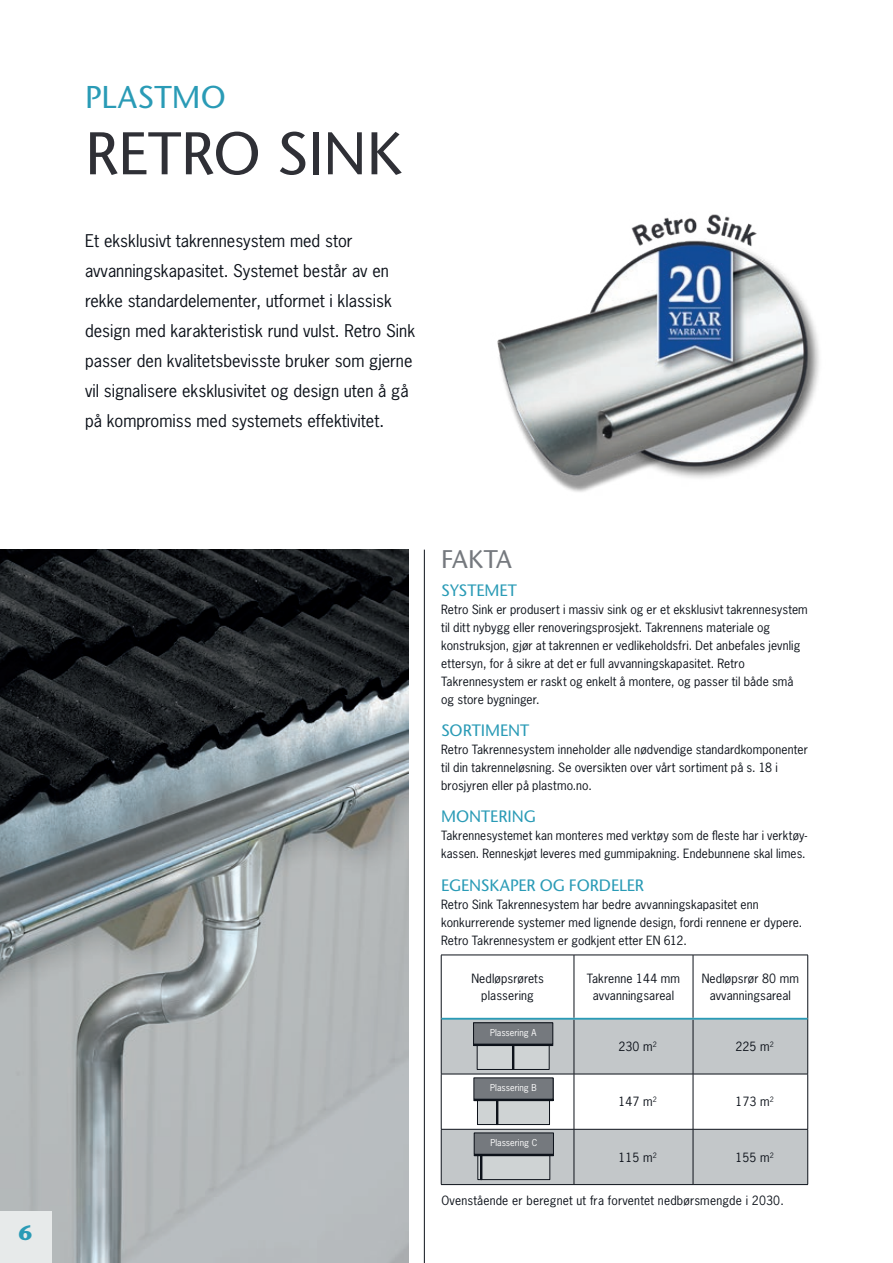
<style>
.page{position:relative;width:893px;height:1263px;background:#fff}
.page>*{position:absolute;margin:0;border:0;box-sizing:border-box;transform-origin:0 0}
.t1{font:500 60px "Stone Sans ITC Std";letter-spacing:-.005em;color:#2f3036}
.t2{font:500 31.5px "Stone Sans ITC Std";letter-spacing:.005em;color:#2a9bb6}
.t3{font:500 25.5px "Stone Sans ITC Std";letter-spacing:-.02em;color:#75797e}
.t4{font:700 21px "Stone Sans ITC Std";color:#2a9bb6}
.t5{font:16.5px/30px "News Gothic Std";color:#0d121a}
.t6{font:500 16.5px "Stone Sans ITC Std";letter-spacing:-.005em;color:#2a9bb6}
.t7{font:12px/18px "News Gothic Std";letter-spacing:.01em;color:#0d121a}
.t8{font:9px "News Gothic Std";color:#fff}
</style>
<div class="page">
<svg style="left:442px;top:956px;width:365px;height:62px"></svg>
<svg style="left:442px;top:1020px;width:365px;height:164px;fill:#c3c7c9"></svg>
<hr style="left:441px;top:955px;width:133px;height:1px;background:#0d121a">
<hr style="left:441px;top:955px;width:1px;height:64px;background:#0d121a">
<hr style="left:574px;top:955px;width:119px;height:1px;background:#0d121a">
<hr style="left:574px;top:955px;width:1px;height:63px;background:#0d121a">
<hr style="left:693px;top:955px;width:115px;height:1px;background:#0d121a">
<hr style="left:693px;top:955px;width:1px;height:63px;background:#0d121a">
<hr style="left:807px;top:955px;width:1px;height:64px;background:#0d121a">
<hr style="left:441px;top:1019px;width:1px;height:55px;background:#0d121a">
<hr style="left:574px;top:1020px;width:1px;height:54px;background:#0d121a">
<hr style="left:693px;top:1020px;width:1px;height:54px;background:#0d121a">
<hr style="left:807px;top:1019px;width:1px;height:55px;background:#0d121a">
<hr style="left:441px;top:1074px;width:133px;height:1px;background:#0d121a">
<hr style="left:441px;top:1074px;width:1px;height:55px;background:#0d121a">
<hr style="left:574px;top:1074px;width:119px;height:1px;background:#0d121a">
<hr style="left:574px;top:1074px;width:1px;height:55px;background:#0d121a">
<hr style="left:693px;top:1074px;width:115px;height:1px;background:#0d121a">
<hr style="left:693px;top:1074px;width:1px;height:55px;background:#0d121a">
<hr style="left:807px;top:1074px;width:1px;height:55px;background:#0d121a">
<hr style="left:441px;top:1129px;width:133px;height:1px;background:#0d121a">
<hr style="left:441px;top:1129px;width:1px;height:55px;background:#0d121a">
<hr style="left:574px;top:1129px;width:119px;height:1px;background:#0d121a">
<hr style="left:574px;top:1129px;width:1px;height:55px;background:#0d121a">
<hr style="left:693px;top:1129px;width:115px;height:1px;background:#0d121a">
<hr style="left:693px;top:1129px;width:1px;height:55px;background:#0d121a">
<hr style="left:807px;top:1129px;width:1px;height:55px;background:#0d121a">
<hr style="left:441px;top:1184px;width:133px;height:1px;background:#0d121a">
<hr style="left:574px;top:1184px;width:119px;height:1px;background:#0d121a">
<hr style="left:693px;top:1184px;width:115px;height:1px;background:#0d121a">
<hr style="left:441px;top:1018px;width:133px;height:2px;background:#2a9bb6">
<hr style="left:574px;top:1018px;width:119px;height:2px;background:#2a9bb6">
<hr style="left:693px;top:1018px;width:114px;height:2px;background:#2a9bb6">
<div style="left:478px;top:1144px;width:72px;height:35px;background:#cfd3d4"></div>
<div style="left:478px;top:1143px;width:72px;height:37px;border:1px solid #0d121a"></div>
<div style="left:474px;top:1133px;width:79px;height:21px;background:#75797e"></div>
<div style="left:474px;top:1133px;width:80px;height:21px;border:1px solid #0d121a"></div>
<div style="left:474px;top:1154px;width:80px;height:2px;border:1px solid #0d121a"></div>
<div style="left:480px;top:1154px;width:2px;height:26px;border:1px solid #0d121a"></div>
<div style="left:477px;top:1089px;width:72px;height:35px;background:#cfd3d4"></div>
<div style="left:477px;top:1088px;width:73px;height:37px;border:1px solid #0d121a"></div>
<div style="left:474px;top:1078px;width:79px;height:21px;background:#75797e"></div>
<div style="left:474px;top:1099px;width:79px;height:2px;border:1px solid #0d121a"></div>
<div style="left:496px;top:1099px;width:2px;height:26px;border:1px solid #0d121a"></div>
<div style="left:477px;top:1034px;width:72px;height:35px;background:#cfd3d4"></div>
<div style="left:477px;top:1033px;width:72px;height:37px;border:1px solid #0d121a"></div>
<div style="left:474px;top:1023px;width:79px;height:21px;background:#75797e"></div>
<div style="left:473px;top:1022px;width:80px;height:22px;border:1px solid #0d121a"></div>
<div style="left:473px;top:1044px;width:80px;height:2px;border:1px solid #0d121a"></div>
<div style="left:512px;top:1044px;width:2px;height:26px;border:1px solid #0d121a"></div>
<img style="left:0;top:550px;width:408px;height:713px">
<div style="left:0;top:1212px;width:51px;height:51px;background:#e7eaea"></div>
<hr style="left:424px;top:550px;width:1px;height:713px;background:#0d121a">
<img style="left:497px;top:214px;width:322px;height:278px">
<h3 class="t4" style="left:18px;top:1219px;width:16px">6</h3>
<h2 class="t2" style="left:85px;top:78px;width:142px">PLASTMO</h2>
<h1 class="t1" style="left:85px;top:117px;width:319px">RETRO SINK</h1>
<p class="t5" style="left:85px;top:225px;width:332px">Et eksklusivt takrennesystem med stor avvanningskapasitet. Systemet består av en rekke standardelementer, utformet i klassisk design med karakteristisk rund vulst. Retro Sink passer den kvalitetsbevisste bruker som gjerne vil signalisere eksklusivitet og design uten å gå på kompromiss med systemets effektivitet.</p>
<h3 class="t3" style="left:441px;top:544px;width:72px">FAKTA</h3>
<h3 class="t6" style="left:441px;top:580px;width:77px">SYSTEMET</h3>
<p class="t7" style="left:441px;top:600px;width:368px">Retro Sink er produsert i massiv sink og er et eksklusivt takrennesystem til ditt nybygg eller renoveringsprosjekt. Takrennens materiale og konstruksjon, gjør at takrennen er vedlikeholdsfri. Det anbefales jevnlig ettersyn, for å sikre at det er full avvanningskapasitet. Retro Takrennesystem er raskt og enkelt å montere, og passer til både små og store bygninger.</p>
<h3 class="t6" style="left:441px;top:720px;width:90px">SORTIMENT</h3>
<p class="t7" style="left:441px;top:740px;width:368px">Retro Takrennesystem inneholder alle nødvendige standardkomponenter til din takrenneløsning. Se oversikten over vårt sortiment på s. 18 i brosjyren eller på plastmo.no.</p>
<h3 class="t6" style="left:441px;top:806px;width:96px">MONTERING</h3>
<p class="t7" style="left:441px;top:827px;width:368px">Takrennesystemet kan monteres med verktøy som de fleste har i verktøy&shy;kassen. Renneskjøt leveres med gummipakning. Endebunnene skal limes.</p>
<h3 class="t6" style="left:441px;top:875px;width:204px">EGENSKAPER OG FORDELER</h3>
<p class="t7" style="left:441px;top:895px;width:363px">Retro Sink Takrennesystem har bedre avvanningskapasitet enn konkurrerende systemer med lignende design, fordi rennene er dypere.<br>Retro Takrennesystem er godkjent etter EN 612.</p>
<p class="t7" style="left:471px;top:970px;width:74px;line-height:16.5px;text-align:center">Nedløpsrørets plassering</p>
<p class="t7" style="left:587px;top:970px;width:95px;line-height:16.5px;text-align:center">Takrenne 144 mm avvanningsareal</p>
<p class="t7" style="left:702px;top:970px;width:99px;line-height:16.5px;text-align:center">Nedløpsrør 80 mm avvanningsareal</p>
<p class="t7" style="left:618px;top:1038px;width:40px">230 m<sup>2</sup></p>
<p class="t7" style="left:735px;top:1038px;width:40px">225 m<sup>2</sup></p>
<p class="t8" style="left:490px;top:1027px;width:48px">Plassering A</p>
<p class="t8" style="left:490px;top:1082px;width:48px">Plassering B</p>
<p class="t8" style="left:490px;top:1137px;width:48px">Plassering C</p>
<p class="t7" style="left:618px;top:1093px;width:40px">147 m<sup>2</sup></p>
<p class="t7" style="left:735px;top:1093px;width:40px">173 m<sup>2</sup></p>
<p class="t7" style="left:618px;top:1148px;width:40px">115 m<sup>2</sup></p>
<p class="t7" style="left:735px;top:1148px;width:40px">155 m<sup>2</sup></p>
<p class="t7" style="left:441px;top:1191px;width:344px">Ovenstående er beregnet ut fra forventet nedbørsmengde i 2030.</p>
</div>
